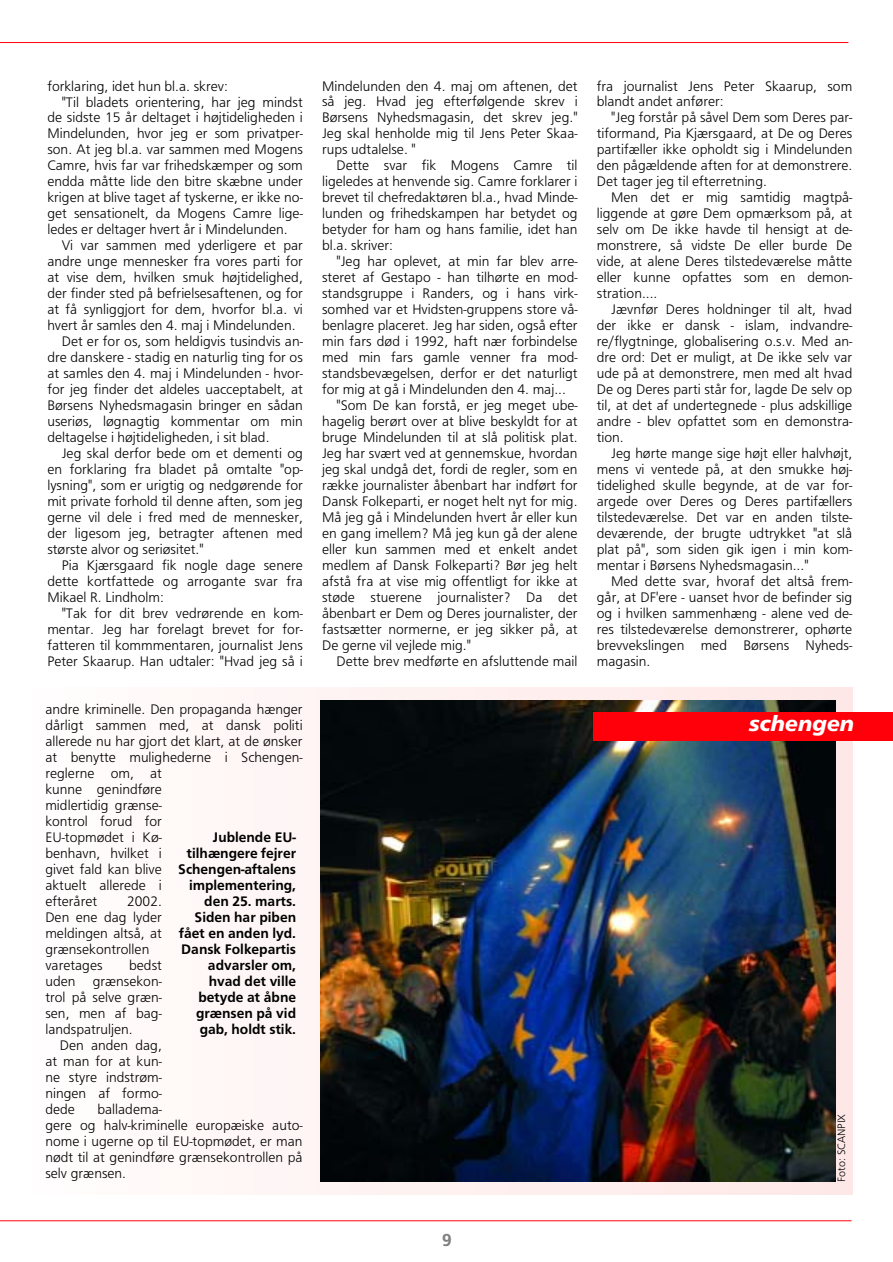
<style>
.page{position:relative;width:893px;height:1262px;background:#fff}
.page>*{position:absolute;margin:0;border:0;box-sizing:border-box;transform-origin:0 0}
.t1{font:22.35px "Frutus T Fed Kursiv";color:#fff}
.t2{font:18px "Frutus T Halvfed";color:#808080}
.t3{font:14.4px/16px "Frutus T Lys";color:#000;text-align:justify}
.t4{font:14.4px/16px "Frutus T Halvfed";color:#000;text-align:right}
.t5{font:11.25px "Frutus T Lys";color:#000}
</style>
<div class="page">
<hr style="left:0;top:42px;width:848px;height:1px;background:#ff000a">
<hr style="left:0;top:1220px;width:851px;height:1px;background:#ff000a">
<div style="left:0;top:687px;width:317px;height:507px;background:#fef6f4"></div>
<div style="left:0;top:687px;width:190px;height:507px;background:#fff9f8"></div>
<div style="left:0;top:687px;width:96px;height:507px;background:#fffcfc"></div>
<img style="left:320px;top:700px;width:515px;height:481px">
<div style="left:594px;top:712px;width:298px;height:28px;background:#ff000a"></div>
<p class="t3" style="left:47px;top:79px;width:182px">forklaring, idet hun bl.a. skrev:</p>
<p class="t3" style="left:62px;top:95px;width:242px">"Til bladets orientering, har jeg mindst</p>
<p class="t3" style="left:47px;top:111px;width:257px">de sidste 15 år deltaget i højtideligheden i</p>
<p class="t3" style="left:47px;top:127px;width:257px">Mindelunden, hvor jeg er som privatper-</p>
<p class="t3" style="left:47px;top:143px;width:257px">son. At jeg bl.a. var sammen med Mogens</p>
<p class="t3" style="left:47px;top:159px;width:257px">Camre, hvis far var frihedskæmper og som</p>
<p class="t3" style="left:47px;top:175px;width:257px">endda måtte lide den bitre skæbne under</p>
<p class="t3" style="left:47px;top:191px;width:257px">krigen at blive taget af tyskerne, er ikke no-</p>
<p class="t3" style="left:47px;top:207px;width:257px">get sensationelt, da Mogens Camre lige-</p>
<p class="t3" style="left:47px;top:223px;width:242px">ledes er deltager hvert år i Mindelunden.</p>
<p class="t3" style="left:62px;top:239px;width:243px">Vi var sammen med yderligere et par</p>
<p class="t3" style="left:47px;top:255px;width:257px">andre unge mennesker fra vores parti for</p>
<p class="t3" style="left:47px;top:271px;width:257px">at vise dem, hvilken smuk højtidelighed,</p>
<p class="t3" style="left:47px;top:287px;width:257px">der finder sted på befrielsesaftenen, og for</p>
<p class="t3" style="left:47px;top:303px;width:257px">at få synliggjort for dem, hvorfor bl.a. vi</p>
<p class="t3" style="left:47px;top:319px;width:250px">hvert år samles den 4. maj i Mindelunden.</p>
<p class="t3" style="left:62px;top:335px;width:242px">Det er for os, som heldigvis tusindvis an-</p>
<p class="t3" style="left:47px;top:351px;width:257px">dre danskere - stadig en naturlig ting for os</p>
<p class="t3" style="left:47px;top:366px;width:257px">at samles den 4. maj i Mindelunden - hvor-</p>
<p class="t3" style="left:47px;top:382px;width:257px">for jeg finder det aldeles uacceptabelt, at</p>
<p class="t3" style="left:47px;top:398px;width:257px">Børsens Nyhedsmagasin bringer en sådan</p>
<p class="t3" style="left:47px;top:414px;width:257px">useriøs, løgnagtig kommentar om min</p>
<p class="t3" style="left:47px;top:430px;width:224px">deltagelse i højtideligheden, i sit blad.</p>
<p class="t3" style="left:62px;top:446px;width:243px">Jeg skal derfor bede om et dementi og</p>
<p class="t3" style="left:47px;top:462px;width:257px">en forklaring fra bladet på omtalte "op-</p>
<p class="t3" style="left:47px;top:478px;width:257px">lysning", som er urigtig og nedgørende for</p>
<p class="t3" style="left:47px;top:494px;width:257px">mit private forhold til denne aften, som jeg</p>
<p class="t3" style="left:47px;top:510px;width:257px">gerne vil dele i fred med de mennesker,</p>
<p class="t3" style="left:47px;top:526px;width:257px">der ligesom jeg, betragter aftenen med</p>
<p class="t3" style="left:47px;top:542px;width:158px">største alvor og seriøsitet."</p>
<p class="t3" style="left:62px;top:558px;width:242px">Pia Kjærsgaard fik nogle dage senere</p>
<p class="t3" style="left:47px;top:574px;width:257px">dette kortfattede og arrogante svar fra</p>
<p class="t3" style="left:47px;top:590px;width:118px">Mikael R. Lindholm:</p>
<p class="t3" style="left:62px;top:606px;width:243px">"Tak for dit brev vedrørende en kom-</p>
<p class="t3" style="left:47px;top:622px;width:257px">mentar. Jeg har forelagt brevet for for-</p>
<p class="t3" style="left:47px;top:638px;width:257px">fatteren til kommmentaren, journalist Jens</p>
<p class="t3" style="left:47px;top:654px;width:257px">Peter Skaarup. Han udtaler: "Hvad jeg så i</p>
<p class="t3" style="left:45px;top:702px;width:259px;text-align:left">andre kriminelle. Den propaganda hænger dårligt sammen med, at dansk politi allerede nu har gjort det klart, at de ønsker at benytte mulighederne i Schengen&shy;reglerne om, at<br>kunne genindføre<br>midlertidig grænse-<br>kontrol forud for<br>EU-topmødet i Kø-<br>benhavn, hvilket i<br>givet fald kan blive<br>aktuelt allerede i<br>efteråret</p>
<p class="t4" style="left:178px;top:830px;width:119px">Jublende EU&shy;tilhængere fejrer<br>Schengen-aftalens implementering, den 25. marts.<br>Siden har piben fået en anden lyd.<br>Dansk Folkepartis advarsler om, hvad det ville betyde at åbne grænsen på vid gab, holdt stik.</p>
<p class="t3" style="left:45px;top:894px;width:118px;text-align:left;text-indent:82px">2002.<br>Den ene dag lyder meldingen altså, at grænsekontrollen varetages</p>
<p class="t3" style="left:45px;top:958px;width:118px;text-indent:84px">bedst uden grænsekon&shy;trol på selve græn&shy;sen, men af bag&shy;landspatruljen.</p>
<p class="t3" style="left:45px;top:1038px;width:118px;text-indent:14px">Den anden dag, at man for at kun&shy;ne styre indstrøm&shy;ningen af formo&shy;dede</p>
<p class="t3" style="left:45px;top:1102px;width:259px;text-align:left;text-indent:52px">balladema-<br>gere og halv-kriminelle europæiske auto&shy;nome i ugerne op til EU-topmødet, er man nødt til at genindføre grænsekontrollen på selv grænsen.</p>
<p class="t3" style="left:322px;top:79px;width:257px">Mindelunden den 4. maj om aftenen, det så jeg. Hvad jeg efterfølgende skrev i Børsens Nyhedsmagasin, det skrev jeg." Jeg skal henholde mig til Jens Peter Skaa&shy;rups udtalelse. "</p>
<p class="t3" style="left:322px;top:159px;width:257px;text-indent:14px">Dette svar fik Mogens Camre til ligeledes at henvende sig. Camre forklarer i brevet til chefredaktøren bl.a., hvad Minde&shy;lunden og frihedskampen har betydet og betyder for ham og hans familie, idet han bl.a. skriver:</p>
<p class="t3" style="left:336px;top:255px;width:242px">"Jeg har oplevet, at min far blev arre-</p>
<p class="t3" style="left:322px;top:271px;width:257px">steret af Gestapo - han tilhørte en mod-</p>
<p class="t3" style="left:322px;top:287px;width:257px">standsgruppe i Randers, og i hans virk-</p>
<p class="t3" style="left:322px;top:303px;width:257px">somhed var et Hvidsten-gruppens store vå-</p>
<p class="t3" style="left:322px;top:319px;width:257px">benlagre placeret. Jeg har siden, også efter</p>
<p class="t3" style="left:322px;top:335px;width:257px">min fars død i 1992, haft nær forbindelse</p>
<p class="t3" style="left:322px;top:351px;width:257px">med min fars gamle venner fra mod-</p>
<p class="t3" style="left:322px;top:366px;width:257px">standsbevægelsen, derfor er det naturligt</p>
<p class="t3" style="left:322px;top:382px;width:245px">for mig at gå i Mindelunden den 4. maj...</p>
<p class="t3" style="left:336px;top:398px;width:243px">"Som De kan forstå, er jeg meget ube-</p>
<p class="t3" style="left:322px;top:414px;width:257px">hagelig berørt over at blive beskyldt for at</p>
<p class="t3" style="left:322px;top:430px;width:257px">bruge Mindelunden til at slå politisk plat.</p>
<p class="t3" style="left:322px;top:446px;width:257px">Jeg har svært ved at gennemskue, hvordan</p>
<p class="t3" style="left:322px;top:462px;width:257px">jeg skal undgå det, fordi de regler, som en</p>
<p class="t3" style="left:322px;top:478px;width:257px">række journalister åbenbart har indført for</p>
<p class="t3" style="left:322px;top:494px;width:257px">Dansk Folkeparti, er noget helt nyt for mig.</p>
<p class="t3" style="left:322px;top:510px;width:257px">Må jeg gå i Mindelunden hvert år eller kun</p>
<p class="t3" style="left:322px;top:526px;width:257px">en gang imellem? Må jeg kun gå der alene</p>
<p class="t3" style="left:322px;top:542px;width:257px">eller kun sammen med et enkelt andet</p>
<p class="t3" style="left:322px;top:558px;width:257px">medlem af Dansk Folkeparti? Bør jeg helt</p>
<p class="t3" style="left:322px;top:574px;width:257px">afstå fra at vise mig offentligt for ikke at</p>
<p class="t3" style="left:322px;top:590px;width:257px">støde stuerene journalister? Da det</p>
<p class="t3" style="left:322px;top:606px;width:257px">åbenbart er Dem og Deres journalister, der</p>
<p class="t3" style="left:322px;top:622px;width:257px">fastsætter normerne, er jeg sikker på, at</p>
<p class="t3" style="left:322px;top:638px;width:150px">De gerne vil vejlede mig."</p>
<p class="t3" style="left:336px;top:654px;width:242px">Dette brev medførte en afsluttende mail</p>
<p class="t3" style="left:596px;top:79px;width:257px">fra journalist Jens Peter Skaarup, som blandt andet anfører:</p>
<p class="t3" style="left:596px;top:111px;width:257px;text-indent:14px">"Jeg forstår på såvel Dem som Deres par&shy;tiformand, Pia Kjærsgaard, at De og Deres partifæller ikke opholdt sig i Mindelunden den pågældende aften for at demonstrere.<br>Det tager jeg til efterretning.</p>
<p class="t3" style="left:596px;top:191px;width:257px;text-indent:14px">Men det er mig samtidig magtpå&shy;liggende at gøre Dem opmærksom på, at selv om De ikke havde til hensigt at de&shy;monstrere, så vidste De eller burde De vide, at alene Deres tilstedeværelse måtte eller kunne opfattes som en demon&shy;stration....</p>
<p class="t3" style="left:596px;top:303px;width:257px;text-indent:14px">Jævnfør Deres holdninger til alt, hvad der ikke er dansk - islam, indvandre&shy;re/flygtninge, globalisering o.s.v. Med an&shy;dre ord: Det er muligt, at De ikke selv var ude på at demonstrere, men med alt hvad De og Deres parti står for, lagde De selv op til, at det af undertegnede - plus adskillige andre - blev opfattet som en demonstra&shy;tion.</p>
<p class="t3" style="left:596px;top:446px;width:257px;text-indent:14px">Jeg hørte mange sige højt eller halvhøjt, mens vi ventede på, at den smukke høj&shy;tidelighed skulle begynde, at de var for&shy;argede over Deres og Deres partifællers tilstedeværelse. Det var en anden tilste&shy;deværende, der brugte udtrykket "at slå plat på", som siden gik igen i min kom&shy;mentar i Børsens Nyhedsmagasin..."</p>
<p class="t3" style="left:596px;top:574px;width:257px;text-indent:14px">Med dette svar, hvoraf det altså frem&shy;går, at DF'ere - uanset hvor de befinder sig og i hvilken sammenhæng - alene ved de&shy;res tilstedeværelse demonstrerer, ophørte brevvekslingen med Børsens Nyheds&shy;magasin.</p>
<h1 class="t1" style="left:749px;top:715px;width:107px">schengen</h1>
<p class="t5" style="left:837px;top:1181px;width:69px;rotate:-90deg">Foto: SCANPIX</p>
<p class="t2" style="left:442px;top:1232px;width:11px">9</p>
</div>
